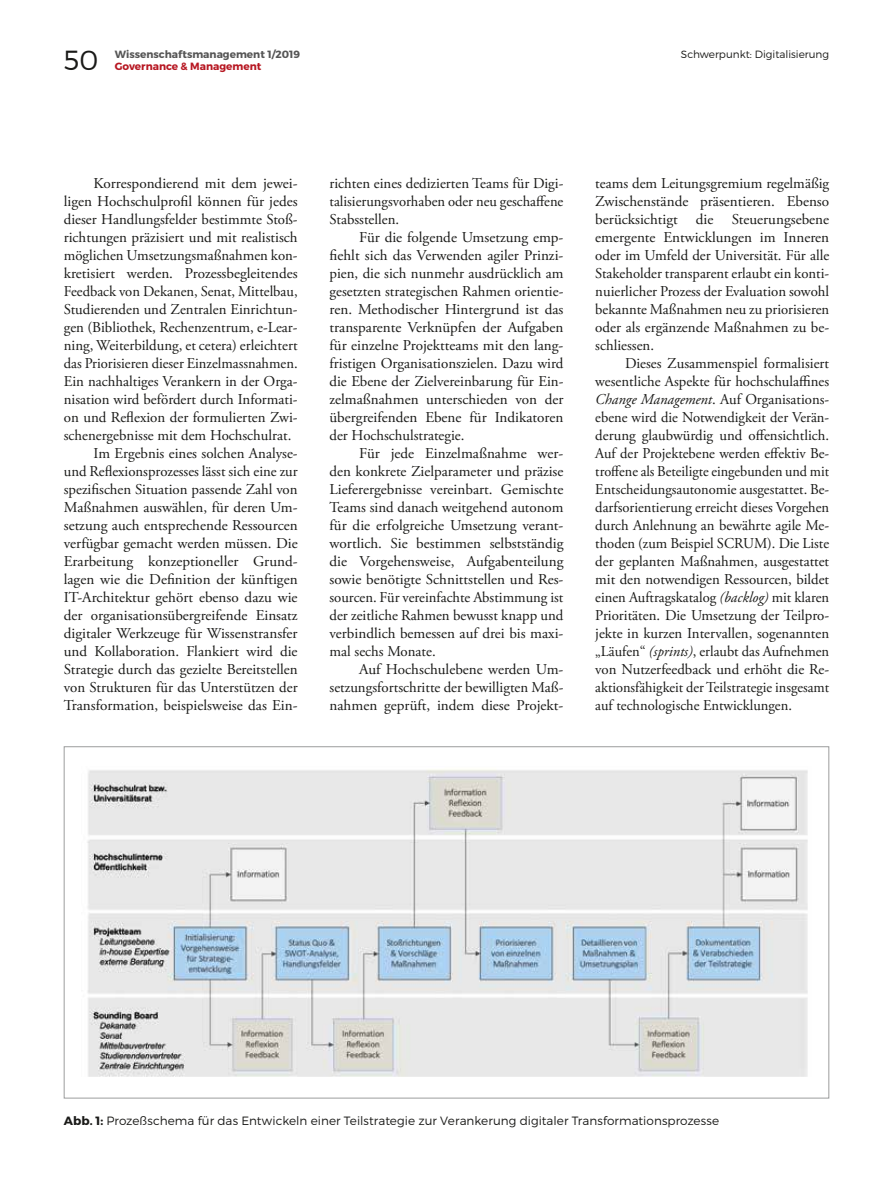
<style>
.page{position:relative;width:893px;height:1191px;background:#fff}
.page>*{position:absolute;margin:0;border:0;box-sizing:border-box;transform-origin:0 0}
.t1{font:300 27.6px "Montserrat";color:#1a1a18}
.t2{font:15px/18px "Adobe Garamond Pro";color:#1a1a18;text-align:justify}
.t3{font:300 12px "Montserrat";letter-spacing:.005em;color:#1a1a18}
.t4{font:700 10.5px "Montserrat";color:#565656}
.t5{font:300 10.5px "Montserrat";color:#1a1a18}
.t6{font:700 10.5px "Montserrat";color:#b71722}
.s1{font-style:italic}
.s2{font-weight:700}
</style>
<div class="page">
<img style="left:87px;top:769px;width:721px;height:307px">
<h1 class="t1" style="left:64px;top:44px;width:36px">50</h1>
<p class="t4" style="left:115px;top:48px;width:187px">Wissenschaftsmanagement 1/2019</p>
<p class="t5" style="left:681px;top:48px;width:150px">Schwerpunkt: Digitalisierung</p>
<p class="t6" style="left:115px;top:60px;width:148px">Governance &amp; Management</p>
<p class="t2" style="left:94px;top:175px;width:206px">Korrespondierend mit dem jewei-</p>
<p class="t2" style="left:64px;top:193px;width:235px">ligen Hochschulprofil können für jedes</p>
<p class="t2" style="left:64px;top:211px;width:235px">dieser Handlungsfelder bestimmte Stoß-</p>
<p class="t2" style="left:64px;top:229px;width:235px">richtungen präzisiert und mit realistisch</p>
<p class="t2" style="left:64px;top:247px;width:234px">möglichen Umsetzungsmaßnahmen kon-</p>
<p class="t2" style="left:64px;top:265px;width:235px">kretisiert werden. Prozessbegleitendes</p>
<p class="t2" style="left:64px;top:283px;width:235px">Feedback von Dekanen, Senat, Mittelbau,</p>
<p class="t2" style="left:64px;top:301px;width:235px">Studierenden und Zentralen Einrichtun-</p>
<p class="t2" style="left:64px;top:319px;width:235px">gen (Bibliothek, Rechenzentrum, e-Lear-</p>
<p class="t2" style="left:64px;top:337px;width:235px">ning, Weiterbildung, et cetera) erleichtert</p>
<p class="t2" style="left:64px;top:355px;width:235px">das Priorisieren dieser Einzelmassnahmen.</p>
<p class="t2" style="left:64px;top:373px;width:235px">Ein nachhaltiges Verankern in der Orga-</p>
<p class="t2" style="left:64px;top:391px;width:235px">nisation wird befördert durch Informati-</p>
<p class="t2" style="left:64px;top:409px;width:235px">on und Reflexion der formulierten Zwi-</p>
<p class="t2" style="left:64px;top:427px;width:229px">schenergebnisse mit dem Hochschulrat.</p>
<p class="t2" style="left:94px;top:445px;width:206px">Im Ergebnis eines solchen Analyse-</p>
<p class="t2" style="left:64px;top:463px;width:235px">und Reflexionsprozesses lässt sich eine zur</p>
<p class="t2" style="left:64px;top:481px;width:235px">spezifischen Situation passende Zahl von</p>
<p class="t2" style="left:64px;top:499px;width:235px">Maßnahmen auswählen, für deren Um-</p>
<p class="t2" style="left:64px;top:517px;width:235px">setzung auch entsprechende Ressourcen</p>
<p class="t2" style="left:64px;top:535px;width:235px">verfügbar gemacht werden müssen. Die</p>
<p class="t2" style="left:64px;top:553px;width:235px">Erarbeitung konzeptioneller Grund-</p>
<p class="t2" style="left:64px;top:571px;width:235px">lagen wie die Definition der künftigen</p>
<p class="t2" style="left:64px;top:589px;width:235px">IT-Architektur gehört ebenso dazu wie</p>
<p class="t2" style="left:64px;top:607px;width:235px">der organisationsübergreifende Einsatz</p>
<p class="t2" style="left:64px;top:625px;width:235px">digitaler Werkzeuge für Wissenstransfer</p>
<p class="t2" style="left:64px;top:643px;width:235px">und Kollaboration. Flankiert wird die</p>
<p class="t2" style="left:64px;top:661px;width:235px">Strategie durch das gezielte Bereitstellen</p>
<p class="t2" style="left:64px;top:679px;width:235px">von Strukturen für das Unterstützen der</p>
<p class="t2" style="left:64px;top:697px;width:235px">Transformation, beispielsweise das Ein-</p>
<p class="t2" style="left:330px;top:175px;width:235px">richten eines dedizierten Teams für Digi&shy;talisierungsvorhaben oder neu geschaffene Stabsstellen.</p>
<p class="t2" style="left:330px;top:229px;width:235px;text-indent:30px">Für die folgende Umsetzung emp&shy;fiehlt sich das Verwenden agiler Prinzi&shy;pien, die sich nunmehr ausdrücklich am gesetzten strategischen Rahmen orientie&shy;ren. Methodischer Hintergrund ist das transparente Verknüpfen der Aufgaben für einzelne Projektteams mit den lang&shy;fristigen Organisationszielen. Dazu wird die Ebene der Zielvereinbarung für Ein&shy;zelmaßnahmen unterschieden von der übergreifenden Ebene für Indikatoren der Hochschulstrategie.</p>
<p class="t2" style="left:330px;top:445px;width:235px;text-indent:30px">Für jede Einzelmaßnahme wer&shy;den konkrete Zielparameter und präzise Lieferergebnisse vereinbart. Gemischte Teams sind danach weitgehend autonom für die erfolgreiche Umsetzung verant&shy;wortlich. Sie bestimmen selbstständig die Vorgehensweise, Aufgabenteilung sowie benötigte Schnittstellen und Res&shy;sourcen. Für vereinfachte Abstimmung ist der zeitliche Rahmen bewusst knapp und verbindlich bemessen auf drei bis maxi&shy;mal sechs Monate.</p>
<p class="t2" style="left:330px;top:661px;width:235px;text-indent:30px">Auf Hochschulebene werden Um&shy;setzungsfortschritte der bewilligten Maß&shy;nahmen geprüft, indem diese Projekt-</p>
<p class="t2" style="left:595px;top:175px;width:235px">teams dem Leitungsgremium regelmäßig Zwischenstände präsentieren. Ebenso berücksichtigt die Steuerungsebene emergente Entwicklungen im Inneren oder im Umfeld der Universität. Für alle Stakeholder transparent erlaubt ein konti&shy;nuierlicher Prozess der Evaluation sowohl bekannte Maßnahmen neu zu priorisieren oder als ergänzende Maßnahmen zu be&shy;schliessen.</p>
<p class="t2" style="left:595px;top:355px;width:235px;text-indent:30px">Dieses Zusammenspiel formalisiert wesentliche Aspekte für hochschulaffines <span class="s1">Change Management</span>. Auf Organisations&shy;ebene wird die Notwendigkeit der Verän&shy;derung glaubwürdig und offensichtlich.<br>Auf der Projektebene werden effektiv Be&shy;troffene als Beteiligte eingebunden und mit Entscheidungsautonomie ausgestattet. Be&shy;darfsorientierung erreicht dieses Vorgehen durch Anlehnung an bewährte agile Me&shy;thoden (zum Beispiel SCRUM). Die Liste der geplanten Maßnahmen, ausgestattet mit den notwendigen Ressourcen, bildet einen Auftragskatalog <span class="s1">(backlog)</span> mit klaren Prioritäten. Die Umsetzung der Teilpro&shy;jekte in kurzen Intervallen, sogenannten „Läufen“ <span class="s1">(sprints)</span>, erlaubt das Aufnehmen von Nutzerfeedback und erhöht die Re&shy;aktionsfähigkeit der Teilstrategie insgesamt auf technologische Entwicklungen.</p>
<p class="t3" style="left:64px;top:1113px;width:657px"><span class="s2">Abb. 1:</span> Prozeßschema für das Entwickeln einer Teilstrategie zur Verankerung digitaler Transformationsprozesse</p>
</div>
